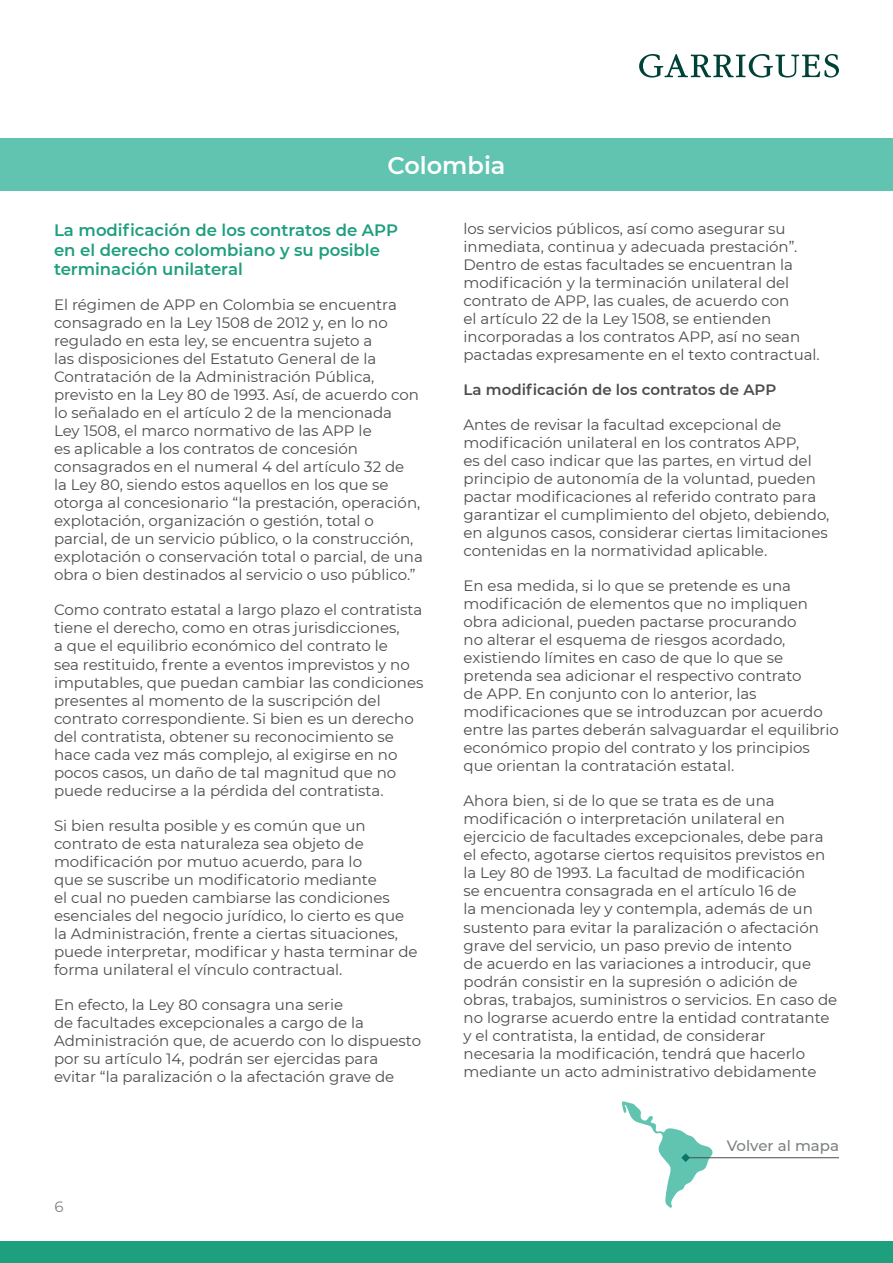
<style>
.page{position:relative;width:893px;height:1263px;background:#fff}
.page>*{position:absolute;margin:0;border:0;box-sizing:border-box;transform-origin:0 0}
.t1{font:600 24px "Montserrat";color:#fff}
.t2{font:600 16.5px/19.8px "Montserrat";color:#1e9f7e}
.t3{font:15px/18px "Montserrat";color:#4b4c4d}
.t4{font:600 15px "Montserrat";color:#4b4c4d}
.t5{font:500 15px "Montserrat";color:#7d8183}
.t6{font:15px "Montserrat";color:#7d8183}
</style>
<div class="page">
<svg style="left:639px;top:54px;width:200px;height:24px"></svg>
<div style="left:0;top:1242px;width:893px;height:21px;background:#1e9f7e"></div>
<div style="left:0;top:138px;width:893px;height:52px;background:#60c4b1"></div>
<hr style="left:687px;top:1157px;width:152px;height:1px;background:#4b4c4d">
<svg style="left:622px;top:1101px;width:91px;height:107px"></svg>
<p class="t1" style="left:387px;top:148px;width:120px">Colombia</p>
<p class="t2" style="left:54px;top:219px;width:345px">La modificación de los contratos de APP en el derecho colombiano y su posible terminación unilateral</p>
<p class="t3" style="left:54px;top:296px;width:370px">El régimen de APP en Colombia se encuentra consagrado en la Ley 1508 de 2012 y, en lo no regulado en esta ley, se encuentra sujeto a<br>las disposiciones del Estatuto General de la Contratación de la Administración Pública, previsto en la Ley 80 de 1993. Así, de acuerdo con lo señalado en el artículo 2 de la mencionada<br>Ley 1508, el marco normativo de las APP le<br>es aplicable a los contratos de concesión consagrados en el numeral 4 del artículo 32 de<br>la Ley 80, siendo estos aquellos en los que se otorga al concesionario “la prestación, operación, explotación, organización o gestión, total o parcial, de un servicio público, o la construcción, explotación o conservación total o parcial, de una obra o bien destinados al servicio o uso público.”</p>
<p class="t3" style="left:54px;top:601px;width:371px">Como contrato estatal a largo plazo el contratista tiene el derecho, como en otras jurisdicciones,<br>a que el equilibrio económico del contrato le<br>sea restituido, frente a eventos imprevistos y no imputables, que puedan cambiar las condiciones presentes al momento de la suscripción del contrato correspondiente. Si bien es un derecho del contratista, obtener su reconocimiento se hace cada vez más complejo, al exigirse en no pocos casos, un daño de tal magnitud que no puede reducirse a la pérdida del contratista.</p>
<p class="t3" style="left:54px;top:816px;width:365px">Si bien resulta posible y es común que un contrato de esta naturaleza sea objeto de modificación por mutuo acuerdo, para lo<br>que se suscribe un modificatorio mediante<br>el cual no pueden cambiarse las condiciones esenciales del negocio jurídico, lo cierto es que la Administración, frente a ciertas situaciones, puede interpretar, modificar y hasta terminar de forma unilateral el vínculo contractual.</p>
<p class="t3" style="left:54px;top:995px;width:369px">En efecto, la Ley 80 consagra una serie<br>de facultades excepcionales a cargo de la Administración que, de acuerdo con lo dispuesto por su artículo 14, podrán ser ejercidas para evitar “la paralización o la afectación grave de</p>
<p class="t6" style="left:55px;top:1196px;width:11px">6</p>
<p class="t3" style="left:463px;top:219px;width:358px">los servicios públicos, así como asegurar su inmediata, continua y adecuada prestación”.<br>Dentro de estas facultades se encuentran la modificación y la terminación unilateral del contrato de APP, las cuales, de acuerdo con<br>el artículo 22 de la Ley 1508, se entienden incorporadas a los contratos APP, así no sean pactadas expresamente en el texto contractual.</p>
<p class="t4" style="left:463px;top:379px;width:314px">La modificación de los contratos de APP</p>
<p class="t3" style="left:463px;top:416px;width:367px">Antes de revisar la facultad excepcional de modificación unilateral en los contratos APP,<br>es del caso indicar que las partes, en virtud del principio de autonomía de la voluntad, pueden pactar modificaciones al referido contrato para garantizar el cumplimiento del objeto, debiendo, en algunos casos, considerar ciertas limitaciones contenidas en la normatividad aplicable.</p>
<p class="t3" style="left:463px;top:577px;width:377px">En esa medida, si lo que se pretende es una modificación de elementos que no impliquen obra adicional, pueden pactarse procurando<br>no alterar el esquema de riesgos acordado, existiendo límites en caso de que lo que se pretenda sea adicionar el respectivo contrato<br>de APP. En conjunto con lo anterior, las modificaciones que se introduzcan por acuerdo entre las partes deberán salvaguardar el equilibrio económico propio del contrato y los principios que orientan la contratación estatal.</p>
<p class="t3" style="left:463px;top:792px;width:375px">Ahora bien, si de lo que se trata es de una modificación o interpretación unilateral en ejercicio de facultades excepcionales, debe para el efecto, agotarse ciertos requisitos previstos en la Ley 80 de 1993. La facultad de modificación<br>se encuentra consagrada en el artículo 16 de<br>la mencionada ley y contempla, además de un sustento para evitar la paralización o afectación grave del servicio, un paso previo de intento<br>de acuerdo en las variaciones a introducir, que podrán consistir en la supresión o adición de obras, trabajos, suministros o servicios. En caso de no lograrse acuerdo entre la entidad contratante y el contratista, la entidad, de considerar necesaria la modificación, tendrá que hacerlo mediante un acto administrativo debidamente</p>
<p class="t5" style="left:727px;top:1135px;width:114px">Volver al mapa</p>
</div>
